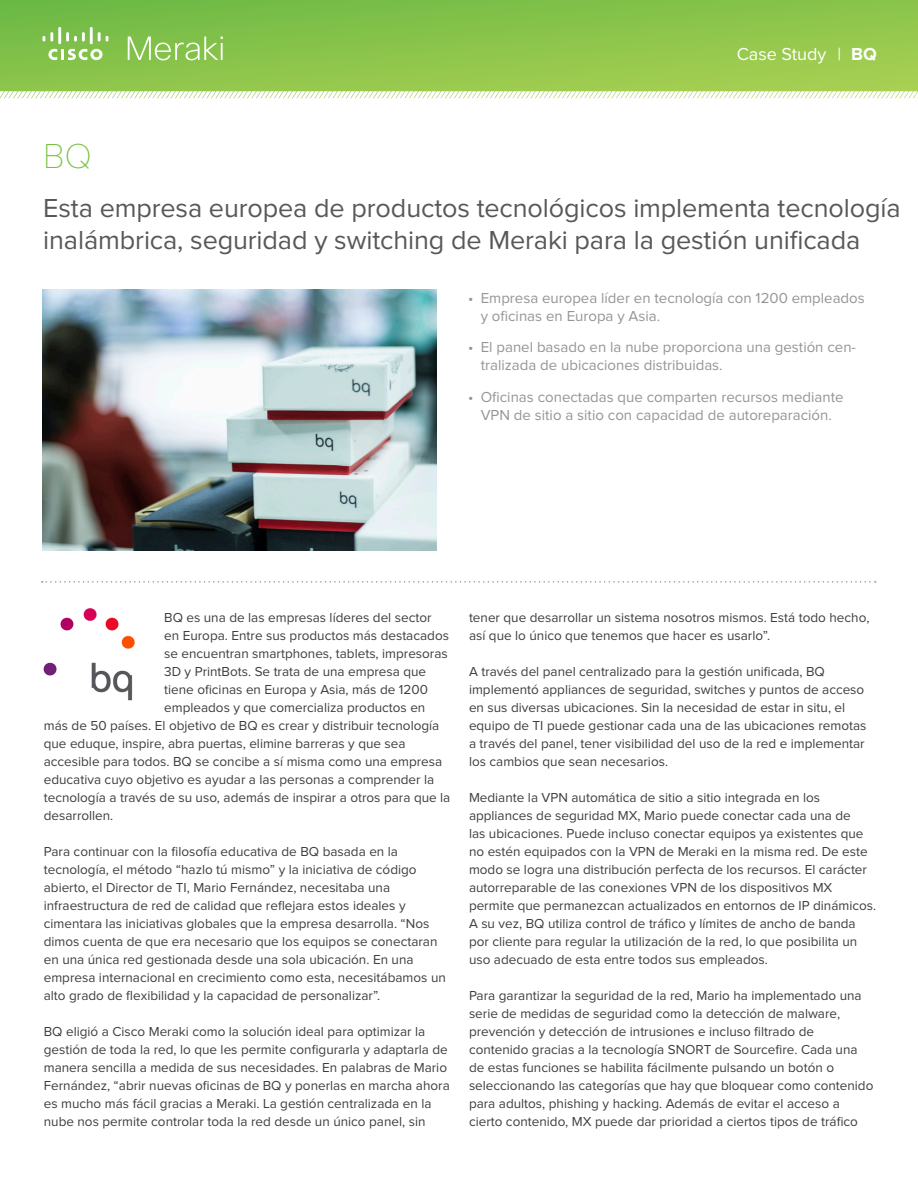
<style>
.page{position:relative;width:918px;height:1188px;background:#fff}
.page>*{position:absolute;margin:0;border:0;box-sizing:border-box;transform-origin:0 0}
.t1{font:100 36px "Proxima Nova";color:#79c142}
.t2{font:27px/31.5px "Proxima Nova";letter-spacing:-.005em;color:#57585a}
.t3{font:18px "Proxima Nova";color:#fff}
.t4{font:15px/18px "Proxima Nova";color:#939598}
.t5{font:13.5px/18px "Proxima Nova";color:#3e3e3f}
.s1{font-weight:700}
</style>
<div class="page">
<img style="left:44px;top:608px;width:90px;height:93px">
<svg style="left:42px;top:581px;width:834px;height:2px"></svg>
<img style="left:42px;top:289px;width:394px;height:261px">
<svg style="left:0;top:0;width:918px;height:98px;background:#92c856"></svg>
<svg style="left:48px;top:49px;width:55px;height:11px"></svg>
<svg style="left:43px;top:32px;width:10px;height:10px"></svg>
<hr style="left:58px;top:27px;width:3px;height:17px;background:#fff">
<svg style="left:66px;top:32px;width:19px;height:10px"></svg>
<hr style="left:90px;top:27px;width:3px;height:17px;background:#fff">
<svg style="left:98px;top:32px;width:10px;height:10px"></svg>
<svg style="left:128px;top:37px;width:95px;height:23px;background:#9fcf73"></svg>
<h3 class="t3" style="left:737px;top:44px;width:142px">Case Study | <span class="s1">BQ</span></h3>
<h1 class="t1" style="left:43px;top:136px;width:50px">BQ</h1>
<h2 class="t2" style="left:43px;top:193px;width:859px">Esta empresa europea de productos tecnológicos implementa tecnología inalámbrica, seguridad y switching de Meraki para la gestión unificada</h2>
<p class="t4" style="left:481px;top:289px;width:386px;text-indent:-13px">• Empresa europea líder en tecnología con 1200 empleados y oficinas en Europa y Asia.</p>
<p class="t4" style="left:481px;top:338px;width:377px;text-indent:-13px">• El panel basado en la nube proporciona una gestión cen&shy;tralizada de ubicaciones distribuidas.</p>
<p class="t4" style="left:468px;top:388px;width:377px;text-align:center">• Oficinas conectadas que comparten recursos mediante<br>VPN de sitio a sitio con capacidad de autoreparación.</p>
<p class="t5" style="left:164px;top:609px;width:269px">BQ es una de las empresas líderes del sector</p>
<p class="t5" style="left:164px;top:627px;width:286px">en Europa. Entre sus productos más destacados</p>
<p class="t5" style="left:164px;top:645px;width:285px">se encuentran smartphones, tablets, impresoras</p>
<p class="t5" style="left:164px;top:663px;width:263px">3D y PrintBots. Se trata de una empresa que</p>
<p class="t5" style="left:164px;top:681px;width:265px">tiene oficinas en Europa y Asia, más de 1200</p>
<p class="t5" style="left:164px;top:699px;width:263px">empleados y que comercializa productos en</p>
<p class="t5" style="left:44px;top:717px;width:397px">más de 50 países. El objetivo de BQ es crear y distribuir tecnología</p>
<p class="t5" style="left:44px;top:735px;width:363px">que eduque, inspire, abra puertas, elimine barreras y que sea</p>
<p class="t5" style="left:44px;top:753px;width:400px">accesible para todos. BQ se concibe a sí misma como una empresa</p>
<p class="t5" style="left:44px;top:771px;width:392px">educativa cuyo objetivo es ayudar a las personas a comprender la</p>
<p class="t5" style="left:44px;top:789px;width:408px">tecnología a través de su uso, además de inspirar a otros para que la</p>
<p class="t5" style="left:44px;top:807px;width:71px">desarrollen.</p>
<p class="t5" style="left:44px;top:843px;width:404px">Para continuar con la filosofía educativa de BQ basada en la tecnología, el método “hazlo tú mismo” y la iniciativa de código abierto, el Director de TI, Mario Fernández, necesitaba una infraestructura de red de calidad que reflejara estos ideales y cimentara las iniciativas globales que la empresa desarrolla. “Nos dimos cuenta de que era necesario que los equipos se conectaran en una única red gestionada desde una sola ubicación. En una empresa internacional en crecimiento como esta, necesitábamos un alto grado de flexibilidad y la capacidad de personalizar”.</p>
<p class="t5" style="left:44px;top:1023px;width:408px">BQ eligió a Cisco Meraki como la solución ideal para optimizar la gestión de toda la red, lo que les permite configurarla y adaptarla de manera sencilla a medida de sus necesidades. En palabras de Mario Fernández, “abrir nuevas oficinas de BQ y ponerlas en marcha ahora es mucho más fácil gracias a Meraki. La gestión centralizada en la nube nos permite controlar toda la red desde un único panel, sin</p>
<p class="t5" style="left:469px;top:609px;width:402px">tener que desarrollar un sistema nosotros mismos. Está todo hecho, así que lo único que tenemos que hacer es usarlo”.</p>
<p class="t5" style="left:469px;top:663px;width:399px">A través del panel centralizado para la gestión unificada, BQ implementó appliances de seguridad, switches y puntos de acceso en sus diversas ubicaciones. Sin la necesidad de estar in situ, el equipo de TI puede gestionar cada una de las ubicaciones remotas a través del panel, tener visibilidad del uso de la red e implementar los cambios que sean necesarios.</p>
<p class="t5" style="left:469px;top:789px;width:409px">Mediante la VPN automática de sitio a sitio integrada en los appliances de seguridad MX, Mario puede conectar cada una de<br>las ubicaciones. Puede incluso conectar equipos ya existentes que no estén equipados con la VPN de Meraki en la misma red. De este modo se logra una distribución perfecta de los recursos. El carácter autorreparable de las conexiones VPN de los dispositivos MX permite que permanezcan actualizados en entornos de IP dinámicos.<br>A su vez, BQ utiliza control de tráfico y límites de ancho de banda por cliente para regular la utilización de la red, lo que posibilita un uso adecuado de esta entre todos sus empleados.</p>
<p class="t5" style="left:469px;top:987px;width:406px">Para garantizar la seguridad de la red, Mario ha implementado una serie de medidas de seguridad como la detección de malware, prevención y detección de intrusiones e incluso filtrado de contenido gracias a la tecnología SNORT de Sourcefire. Cada una de estas funciones se habilita fácilmente pulsando un botón o seleccionando las categorías que hay que bloquear como contenido para adultos, phishing y hacking. Además de evitar el acceso a cierto contenido, MX puede dar prioridad a ciertos tipos de tráfico</p>
</div>
